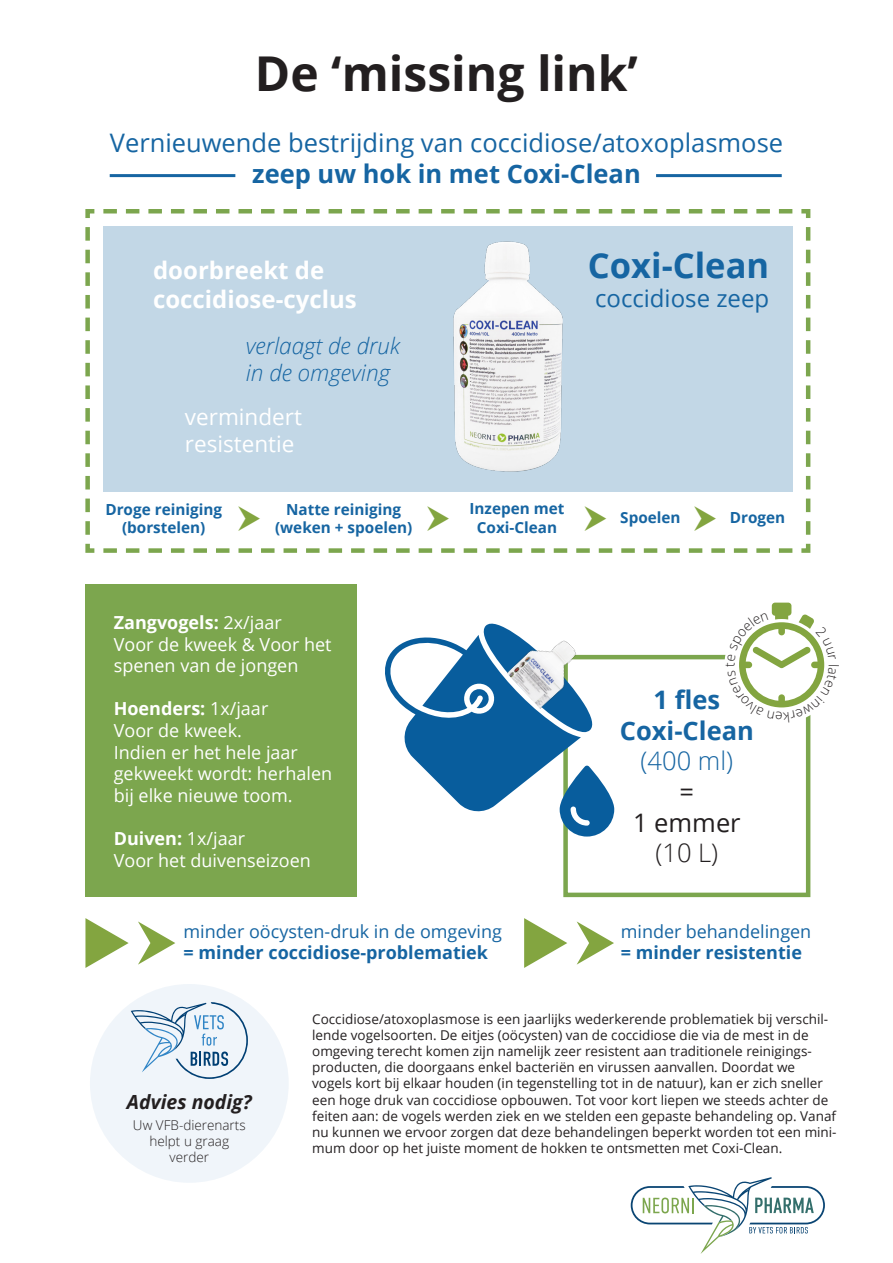
<style>
.page{position:relative;width:893px;height:1263px;background:#fff}
.page>*{position:absolute;margin:0;border:0;box-sizing:border-box;transform-origin:0 0}
.t1{font:700 48px "Open Sans";color:#231f20}
.t2{font:700 34.5px "Open Sans";color:#1665a2}
.t3{font:25.5px/30.6px "Open Sans";color:#1665a2;text-align:center}
.t4{font:700 25.5px/30.6px "Open Sans";color:#1665a2;text-align:center}
.t5{font:25.5px/30.6px "Open Sans";color:#231f20;text-align:center}
.t6{font:700 24px "Open Sans";color:#fff}
.t7{font:24px "Open Sans";color:#1665a2}
.t8{font:italic 300 22.5px "Open Sans";color:#1665a2}
.t9{font:22.5px "Open Sans";color:#fff}
.t10{font:italic 700 19.5px "Open Sans";color:#231f20}
.t11{font:18px/21.6px "Open Sans";color:#fff}
.t12{font:18px "Open Sans";color:#1665a2}
.t13{font:700 18px "Open Sans";color:#1665a2}
.t14{font:700 18px "Open Sans";color:#fff}
.t15{font:700 15.3px/18.3px "Open Sans";color:#1665a2;text-align:center}
.t16{font:13.5px/16.2px "Open Sans";color:#231f20}
.t17{font:300 13.5px/16.2px "Open Sans";color:#231f20;text-align:center}
.s1{font-weight:700}
.s2{font-weight:400}
.s3{font-weight:300}
</style>
<div class="page">
<div style="left:563px;top:655px;width:247px;height:242px;border:4px solid #7ca64e"></div>
<svg style="left:85px;top:209px;width:726px;height:344px"></svg>
<div style="left:103px;top:226px;width:690px;height:265px;background:#c2d7e6"></div>
<img style="left:432px;top:222px;width:154px;height:250px">
<div style="left:90px;top:984px;width:199px;height:199px;background:#f0f5fa;border-radius:50%"></div>
<svg style="left:131px;top:1002px;width:117px;height:77px"></svg>
<div style="left:85px;top:584px;width:272px;height:313px;background:#7ca64e"></div>
<svg style="left:385px;top:623px;width:229px;height:213px"></svg>
<img style="left:500px;top:623px;width:96px;height:88px">
<svg style="left:631px;top:1177px;width:194px;height:77px"></svg>
<hr style="left:110px;top:174px;width:125px;height:3px;background:#1665a2">
<hr style="left:656px;top:174px;width:126px;height:3px;background:#1665a2">
<svg style="left:238px;top:505px;width:22px;height:26px"></svg>
<svg style="left:427px;top:505px;width:22px;height:26px"></svg>
<svg style="left:585px;top:505px;width:21px;height:26px"></svg>
<svg style="left:694px;top:505px;width:22px;height:26px"></svg>
<svg style="left:725px;top:603px;width:100px;height:119px"></svg>
<p class="t1" style="left:255px;top:39px;width:385px">De ‘missing link’</p>
<p class="t3" style="left:110px;top:127px;width:675px">Vernieuwende bestrijding van coccidiose/atoxoplasmose <span class="s1">zeep uw hok in met Coxi-Clean</span></p>
<p class="t6" style="left:153px;top:253px;width:173px">doorbreekt de</p>
<p class="t6" style="left:153px;top:282px;width:205px">coccidiose-cyclus</p>
<p class="t8" style="left:246px;top:330px;width:156px">verlaagt de druk</p>
<p class="t8" style="left:246px;top:357px;width:146px">in de omgeving</p>
<p class="t9" style="left:185px;top:402px;width:119px">vermindert</p>
<p class="t9" style="left:185px;top:429px;width:111px">resistentie</p>
<p class="t15" style="left:105px;top:500px;width:118px">Droge reiniging</p>
<p class="t15" style="left:122px;top:518px;width:85px">(borstelen)</p>
<p class="t15" style="left:286px;top:500px;width:117px">Natte reiniging</p>
<p class="t15" style="left:275px;top:518px;width:139px">(weken + spoelen)</p>
<p class="t14" style="left:114px;top:610px;width:169px">Zangvogels: <span class="s2">2x/jaar</span></p>
<p class="t11" style="left:114px;top:633px;width:219px">Voor de kweek &amp; Voor het spenen van de jongen</p>
<p class="t11" style="left:114px;top:697px;width:186px"><span class="s1">Hoenders:</span> 1x/jaar<br>Voor de kweek.<br>Indien er het hele jaar</p>
<p class="t11" style="left:114px;top:762px;width:220px">gekweekt wordt: herhalen bij elke nieuwe toom.</p>
<p class="t14" style="left:114px;top:826px;width:133px">Duiven: <span class="s2">1x/jaar</span></p>
<p class="t11" style="left:114px;top:849px;width:199px">Voor het duivenseizoen</p>
<p class="t2" style="left:588px;top:241px;width:183px">Coxi-Clean</p>
<p class="t7" style="left:595px;top:281px;width:176px">coccidiose zeep</p>
<p class="t15" style="left:469px;top:499px;width:96px">Inzepen met<br>Coxi-Clean</p>
<p class="t15" style="left:620px;top:508px;width:62px">Spoelen</p>
<p class="t15" style="left:730px;top:508px;width:57px">Drogen</p>
<p class="t4" style="left:620px;top:684px;width:136px">1 fles<br>Coxi-Clean <span class="s3">(400 ml)</span></p>
<p class="t5" style="left:633px;top:776px;width:109px">=<br>1 emmer <span class="s3">(10 L)</span></p>
<p class="t12" style="left:184px;top:919px;width:320px">minder oöcysten-druk in de omgeving</p>
<p class="t13" style="left:184px;top:940px;width:306px">= minder coccidiose-problematiek</p>
<p class="t12" style="left:621px;top:919px;width:192px">minder behandelingen</p>
<p class="t13" style="left:621px;top:940px;width:183px">= minder resistentie</p>
<p class="t10" style="left:127px;top:1088px;width:126px">Advies nodig?</p>
<p class="t17" style="left:133px;top:1116px;width:114px">Uw VFB-dierenarts helpt u graag verder</p>
<p class="t16" style="left:312px;top:1010px;width:518px">Coccidiose/atoxoplasmose is een jaarlijks wederkerende problematiek bij verschil&shy;lende vogelsoorten. De eitjes (oöcysten) van de coccidiose die via de mest in de</p>
<p class="t16" style="left:312px;top:1043px;width:501px">omgeving terecht komen zijn namelijk zeer resistent aan traditionele reinigings-</p>
<p class="t16" style="left:312px;top:1059px;width:526px">producten, die doorgaans enkel bacteriën en virussen aanvallen. Doordat we vogels kort bij elkaar houden (in tegenstelling tot in de natuur), kan er zich sneller een hoge druk van coccidiose opbouwen. Tot voor kort liepen we steeds achter de feiten aan: de vogels werden ziek en we stelden een gepaste behandeling op. Vanaf nu kunnen we ervoor zorgen dat deze behandelingen beperkt worden tot een mini&shy;mum door op het juiste moment de hokken te ontsmetten met Coxi-Clean.</p>
</div>
